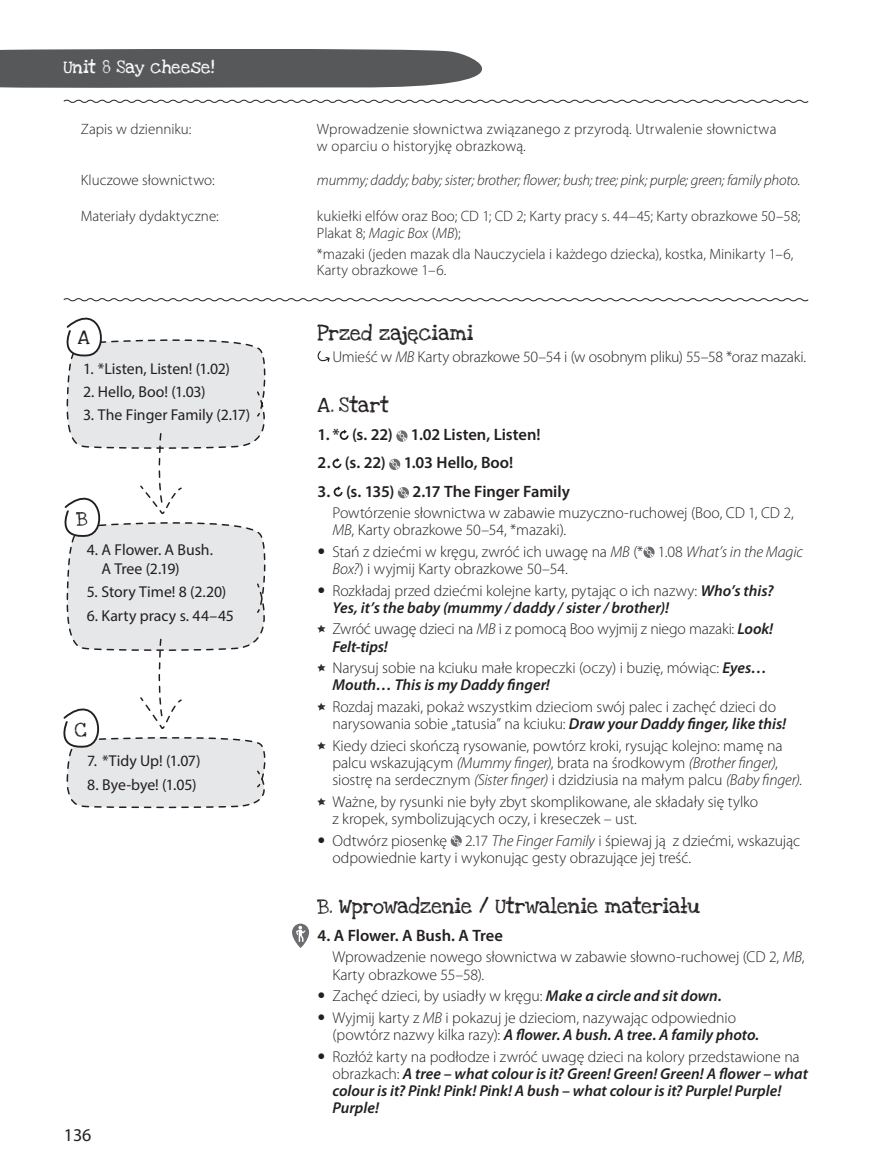
<style>
.page{position:relative;width:872px;height:1170px;background:#fff}
.page>*{position:absolute;margin:0;border:0;box-sizing:border-box;transform-origin:0 0}
.t1{font:18px "Myriad Pro";color:#231f20}
.t2{font:600 16.5px "Myriad Pro";letter-spacing:-.005em;color:#231f20}
.t3{font:300 15.75px/17.2px "Myriad Pro";letter-spacing:-.005em;color:#231f20}
.t4{font:italic 600 15.75px/17.2px "Myriad Pro";color:#231f20}
.t5{font:15.75px/18.9px "Myriad Pro";letter-spacing:-.005em;color:#231f20}
.t6{font:15.75px "Love Ya Like A Sister";color:#231f20}
.t7{font:300 15px/16.5px "Myriad Pro";letter-spacing:.01em;color:#231f20}
.t8{font:italic 300 15px "Myriad Pro";letter-spacing:-.01em;color:#231f20}
.t9{font:15px "Love Ya Like A Sister";color:#231f20}
.t10{font:13.5px "Love Ya Like A Sister";letter-spacing:.005em;color:#fff}
.s1{font-style:italic}
.s2{font-family:"Vogue";font-weight:400}
.s3{font-family:"Vogue";font-weight:400;font-style:normal}
.s4{font-weight:300;font-style:normal}
.s5{font-family:"Love Ya Like A Sister";font-weight:400;font-size:10.5px}
.s6{font-weight:600;font-style:italic}
</style>
<div class="page">
<svg style="left:63px;top:99px;width:746px;height:4px"></svg>
<svg style="left:0;top:49px;width:482px;height:39px;background:#5f6062"></svg>
<svg style="left:451px;top:835px;width:11px;height:11px"></svg>
<svg style="left:292px;top:923px;width:17px;height:24px"></svg>
<svg style="left:63px;top:298px;width:746px;height:510px"></svg>
<p class="t10" style="left:64px;top:55px;width:152px">Unit 8 Say cheese!</p>
<p class="t7" style="left:81px;top:121px;width:112px">Zapis w dzienniku:</p>
<p class="t7" style="left:317px;top:121px;width:461px">Wprowadzenie słownictwa związanego z przyrodą. Utrwalenie słownictwa w oparciu o historyjkę obrazkową.</p>
<p class="t7" style="left:81px;top:171px;width:135px">Kluczowe słownictwo:</p>
<p class="t8" style="left:317px;top:171px;width:485px">mummy; daddy; baby; sister; brother; flower; bush; tree; pink; purple; green; family photo.</p>
<p class="t7" style="left:81px;top:208px;width:140px">Materiały dydaktyczne:</p>
<p class="t7" style="left:317px;top:208px;width:485px">kukiełki elfów oraz Boo; CD 1; CD 2; Karty pracy s. 44–45; Karty obrazkowe 50–58;<br>Plakat 8; <span class="s1">Magic Box</span> (<span class="s1">MB</span>);</p>
<p class="t7" style="left:317px;top:245px;width:478px">*mazaki (jeden mazak dla Nauczyciela i każdego dziecka), kostka, Minikarty 1–6,<br>Karty obrazkowe 1–6.</p>
<p class="t9" style="left:78px;top:325px;width:13px">A</p>
<p class="t5" style="left:83px;top:359px;width:148px">1. *Listen, Listen! (1.02)</p>
<p class="t5" style="left:83px;top:382px;width:124px">2. Hello, Boo! (1.03)</p>
<p class="t5" style="left:83px;top:405px;width:169px">3. The Finger Family (2.17)</p>
<p class="t9" style="left:77px;top:506px;width:12px">B</p>
<p class="t5" style="left:102px;top:540px;width:113px;text-indent:-15px">4. A Flower. A Bush.<br>A Tree (2.19)</p>
<p class="t5" style="left:87px;top:582px;width:141px">5. Story Time! 8 (2.20)</p>
<p class="t5" style="left:87px;top:605px;width:149px">6. Karty pracy s. 44–45</p>
<p class="t9" style="left:75px;top:716px;width:13px">C</p>
<p class="t5" style="left:87px;top:751px;width:115px">7. *Tidy Up! (1.07)</p>
<p class="t5" style="left:87px;top:774px;width:111px">8. Bye-bye! (1.05)</p>
<p class="t1" style="left:64px;top:1123px;width:29px">136</p>
<p class="t6" style="left:317px;top:320px;width:157px">Przed zajęciami</p>
<p class="t3" style="left:332px;top:348px;width:475px">Umieść w <span class="s1">MB</span> Karty obrazkowe 50–54 i (w osobnym pliku) 55–58 *oraz mazaki.</p>
<p class="t6" style="left:317px;top:391px;width:73px">A. Start</p>
<p class="t2" style="left:317px;top:424px;width:224px">1. * (s. 22) 1.02 Listen, Listen!</p>
<p class="t2" style="left:317px;top:452px;width:197px">2. (s. 22) 1.03 Hello, Boo!</p>
<p class="t2" style="left:317px;top:480px;width:254px">3. (s. 135) 2.17 The Finger Family</p>
<p class="t3" style="left:332px;top:504px;width:463px">Powtórzenie słownictwa w zabawie muzyczno-ruchowej (Boo, CD 1, CD 2,<br><span class="s1">MB</span>, Karty obrazkowe 50–54, *mazaki).</p>
<p class="t3" style="left:332px;top:543px;width:472px;text-indent:-15px"><span class="s2">•</span> Stań z dziećmi w kręgu, zwróć ich uwagę na <span class="s1">MB</span> (* 1.08 <span class="s1">What’s in the Magic<br>Box?</span>) i wyjmij Karty obrazkowe 50–54.</p>
<p class="t4" style="left:332px;top:581px;width:442px;text-indent:-15px"><span class="s3">•</span> <span class="s4">Rozkładaj przed dziećmi kolejne karty, pytając o ich nazwy:</span> Who’s this?<br>Yes, it’s the baby (mummy / daddy / sister / brother)!</p>
<p class="t3" style="left:332px;top:620px;width:442px;text-indent:-15px"><span class="s5">*</span> Zwróć uwagę dzieci na <span class="s1">MB</span> i z pomocą Boo wyjmij z niego mazaki: <span class="s6">Look!<br>Felt-tips!</span></p>
<p class="t3" style="left:332px;top:659px;width:436px;text-indent:-15px"><span class="s5">*</span> Narysuj sobie na kciuku małe kropeczki (oczy) i buzię, mówiąc: <span class="s6">Eyes…<br>Mouth… This is my Daddy finger!</span></p>
<p class="t3" style="left:332px;top:698px;width:455px;text-indent:-15px"><span class="s5">*</span> Rozdaj mazaki, pokaż wszystkim dzieciom swój palec i zachęć dzieci do narysowania sobie „tatusia” na kciuku: <span class="s6">Draw your Daddy finger, like this!</span></p>
<p class="t3" style="left:332px;top:736px;width:471px;text-indent:-15px"><span class="s5">*</span> Kiedy dzieci skończą rysowanie, powtórz kroki, rysując kolejno: mamę na palcu wskazującym <span class="s1">(Mummy finger)</span>, brata na środkowym <span class="s1">(Brother finger)</span>, siostrę na serdecznym <span class="s1">(Sister finger)</span> i dzidziusia na małym palcu <span class="s1">(Baby finger)</span>.</p>
<p class="t3" style="left:332px;top:792px;width:427px;text-indent:-15px"><span class="s5">*</span> Ważne, by rysunki nie były zbyt skomplikowane, ale składały się tylko z kropek, symbolizujących oczy, i kreseczek – ust.</p>
<p class="t3" style="left:332px;top:831px;width:469px;text-indent:-15px"><span class="s2">•</span> Odtwórz piosenkę 2.17 <span class="s1">The Finger Family</span> i śpiewaj ją z dziećmi, wskazując odpowiednie karty i wykonując gesty obrazujące jej treść.</p>
<p class="t6" style="left:317px;top:892px;width:384px">B. Wprowadzenie / Utrwalenie materiału</p>
<p class="t2" style="left:317px;top:924px;width:187px">4. A Flower. A Bush. A Tree</p>
<p class="t3" style="left:332px;top:948px;width:473px">Wprowadzenie nowego słownictwa w zabawie słowno-ruchowej (CD 2, <span class="s1">MB</span>,<br>Karty obrazkowe 55–58).</p>
<p class="t3" style="left:317px;top:987px;width:406px"><span class="s2">•</span> Zachęć dzieci, by usiadły w kręgu: <span class="s6">Make a circle and sit down.</span></p>
<p class="t3" style="left:332px;top:1008px;width:428px;text-indent:-15px"><span class="s2">•</span> Wyjmij karty z <span class="s1">MB</span> i pokazuj je dzieciom, nazywając odpowiednio (powtórz nazwy kilka razy): <span class="s6">A flower. A bush. A tree. A family photo.</span></p>
<p class="t4" style="left:332px;top:1047px;width:477px;text-indent:-15px"><span class="s3">•</span> <span class="s4">Rozłóż karty na podłodze i zwróć uwagę dzieci na kolory przedstawione na obrazkach:</span> A tree – what colour is it? Green! Green! Green! A flower – what colour is it? Pink! Pink! Pink! A bush – what colour is it? Purple! Purple!<br>Purple!</p>
</div>
